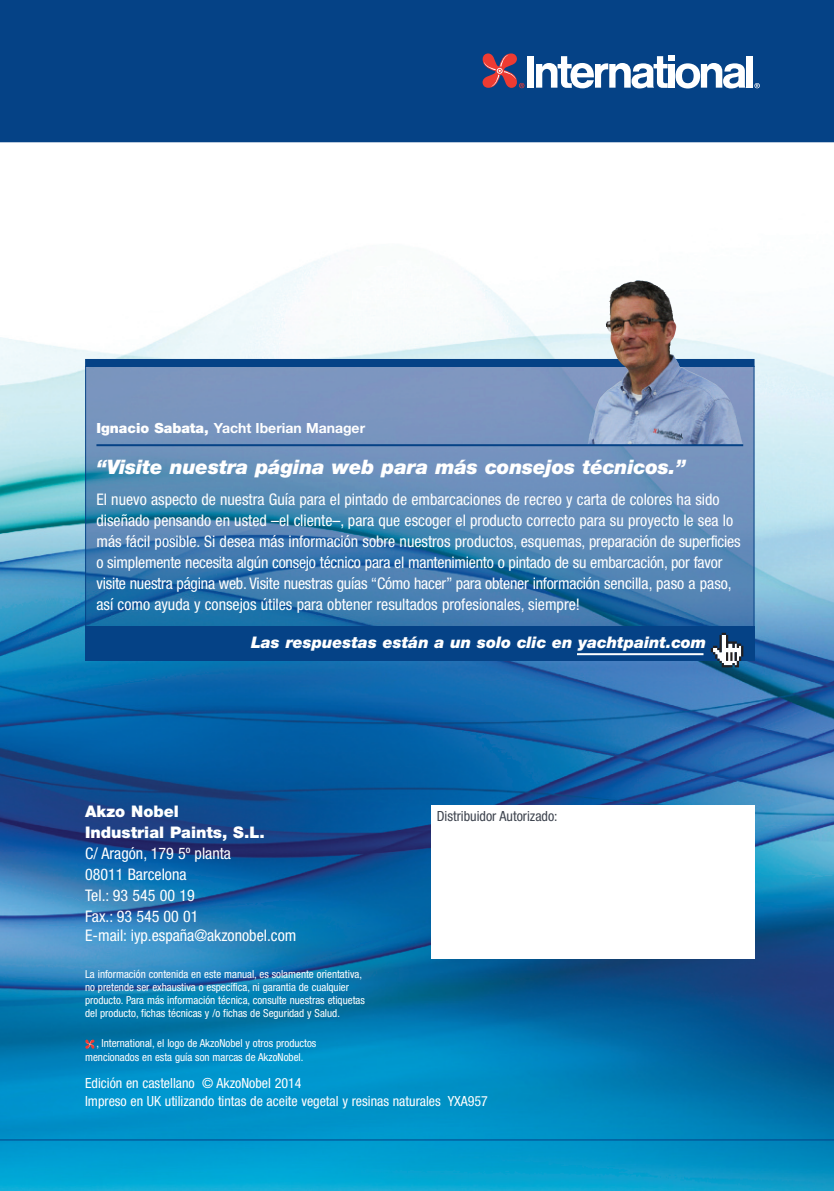
<style>
.page{position:relative;width:834px;height:1191px;background:#fff}
.page>*{position:absolute;margin:0;border:0;box-sizing:border-box;transform-origin:0 0}
.t1{font:italic 900 20px "Helvetica Neue";letter-spacing:-.005em;color:#fff}
.t2{font:condensed 16px/21px "Helvetica Neue";color:#fff}
.t3{font:italic 900 16px "Helvetica Neue";color:#fff}
.t4{font:900 16px "Helvetica Neue";color:#fff}
.t5{font:condensed 14px/18px "Helvetica Neue";color:#fff}
.t6{font:700 14px "Helvetica Neue";color:#fff}
.t7{font:condensed 14px "Helvetica Neue";color:#3e444f}
.t8{font:condensed 11px/13.2px "Helvetica Neue";color:#fff}
.s1{font-weight:900}
</style>
<div class="page">
<img style="left:0;top:142px;width:833px;height:1049px">
<hr style="left:0;top:1139px;width:833px;height:1px;background:#054286">
<div style="left:0;top:0;width:833px;height:142px;background:#054286"></div>
<div style="left:746px;top:56px;width:7px;height:32px;background:#fff"></div>
<div style="left:527px;top:56px;width:7px;height:32px;background:#fff"></div>
<svg style="left:536px;top:55px;width:209px;height:33px"></svg>
<svg style="left:482px;top:53px;width:42px;height:35px"></svg>
<svg style="left:754px;top:83px;width:5px;height:5px"></svg>
<img style="left:87px;top:368px;width:665px;height:258px">
<div style="left:85px;top:359px;width:669px;height:8px;background:#054286"></div>
<img style="left:588px;top:280px;width:82px;height:162px">
<hr style="left:96px;top:444px;width:647px;height:2px;background:#054286">
<div style="left:85px;top:626px;width:669px;height:34px;background:#054286"></div>
<svg style="left:710px;top:633px;width:33px;height:34px"></svg>
<hr style="left:577px;top:653px;width:126px;height:2px;background:#fff">
<div style="left:431px;top:805px;width:323px;height:153px;background:#fff"></div>
<svg style="left:85px;top:1039px;width:9px;height:9px"></svg>
<p class="t6" style="left:96px;top:422px;width:270px"><span class="s1">Ignacio Sabata,</span> Yacht Iberian Manager</p>
<p class="t1" style="left:96px;top:459px;width:590px">“Visite nuestra página web para más consejos técnicos.”</p>
<p class="t2" style="left:96px;top:490px;width:645px">El nuevo aspecto de nuestra Guía para el pintado de embarcaciones de recreo y carta de colores ha sido diseñado pensando en usted –el cliente–, para que escoger el producto correcto para su proyecto le sea lo más fácil posible. Si desea más información sobre nuestros productos, esquemas, preparación de superficies o simplemente necesita algún consejo técnico para el mantenimiento o pintado de su embarcación, por favor visite nuestra página web. Visite nuestras guías “Cómo hacer” para obtener información sencilla, paso a paso, así como ayuda y consejos útiles para obtener resultados profesionales, siempre!</p>
<p class="t3" style="left:251px;top:636px;width:456px">Las respuestas están a un solo clic en yachtpaint.com</p>
<p class="t4" style="left:85px;top:805px;width:95px">Akzo Nobel</p>
<p class="t7" style="left:437px;top:811px;width:122px">Distribuidor Autorizado:</p>
<p class="t4" style="left:85px;top:826px;width:181px">Industrial Paints, S.L.</p>
<p class="t2" style="left:85px;top:844px;width:147px">C/ Aragón, 179 5º planta<br>08011 Barcelona<br>Tel.: 93 545 00 19<br>Fax.: 93 545 00 01</p>
<p class="t2" style="left:85px;top:926px;width:213px">E-mail: iyp.españa@akzonobel.com</p>
<p class="t8" style="left:85px;top:968px;width:281px">La información contenida en este manual, es solamente orientativa, no pretende ser exhaustiva o específica, ni garantia de cualquier producto. Para más información técnica, consulte nuestras etiquetas del producto, fichas técnicas y /o fichas de Seguridad y Salud.</p>
<p class="t8" style="left:85px;top:1037px;width:233px;text-indent:11px">, International, el logo de AkzoNobel y otros productos mencionados en esta guía son marcas de AkzoNobel.</p>
<p class="t5" style="left:85px;top:1074px;width:404px">Edición en castellano © AkzoNobel 2014<br>Impreso en UK utilizando tintas de aceite vegetal y resinas naturales YXA957</p>
</div>
